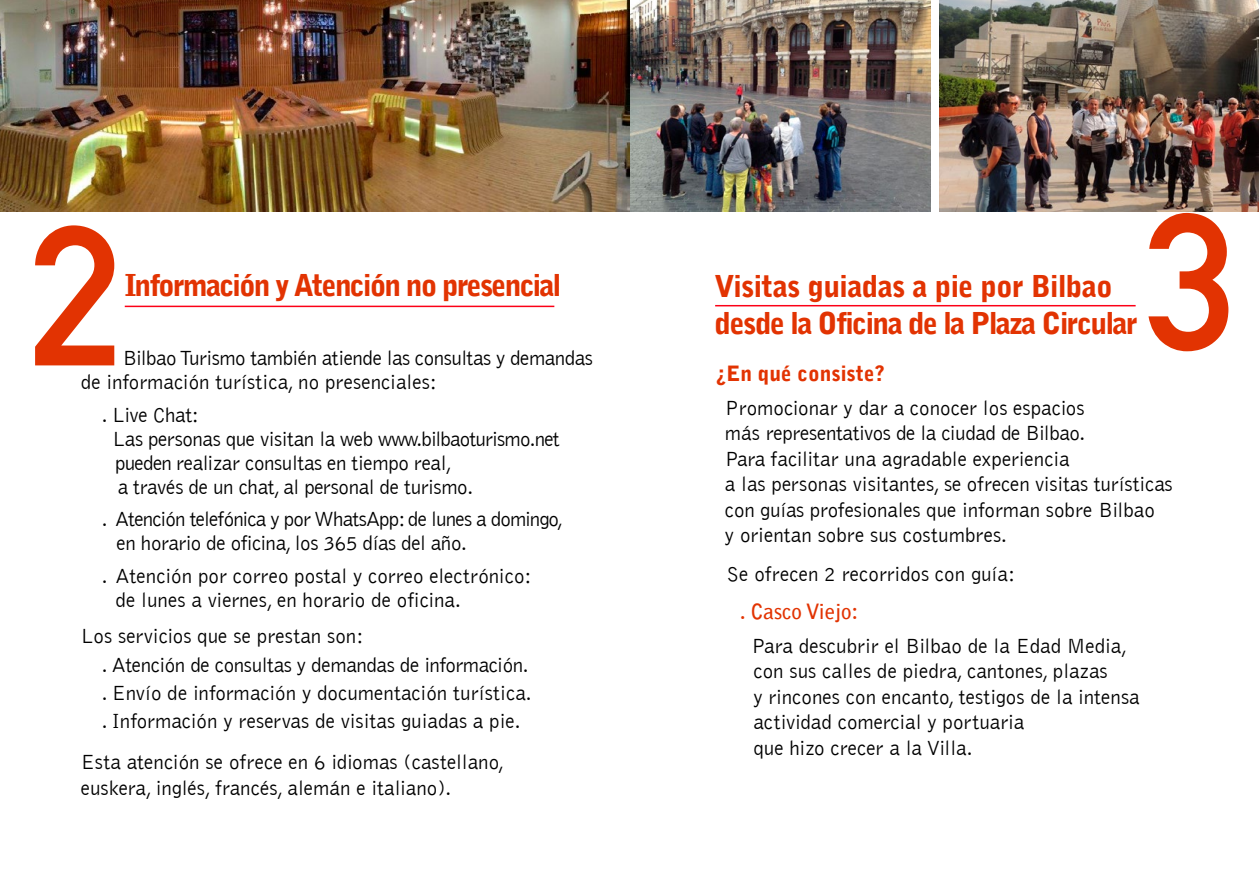
<style>
.page{position:relative;width:1259px;height:893px;background:#fff}
.page>*{position:absolute;margin:0;border:0;box-sizing:border-box;transform-origin:0 0}
.t1{font:700 191.25px "DIN Alternate";color:#e23302}
.t2{font:900 30px/37.5px "Bell Gothic";letter-spacing:-.05em;color:#e23302}
.t3{font:300 21px/25.5px "Bell Gothic";color:#000}
.t4{font:300 21px/24px "Bell Gothic";letter-spacing:-.02em;color:#000}
.t5{font:300 21px/24px "Bell Gothic";letter-spacing:-.025em;color:#000}
.t6{font:300 21px/24px "Bell Gothic";letter-spacing:-.04em;color:#000}
.t7{font:900 21px "Bell Gothic";color:#e23302}
.t8{font:700 21px "Bell Gothic";color:#e23302}
</style>
<div class="page">
<img style="left:939px;top:0;width:320px;height:211px">
<img style="left:0;top:0;width:930px;height:211px">
<hr style="left:125px;top:306px;width:429px;height:1px;background:#fc0016">
<svg style="left:35px;top:225px;width:79px;height:140px"></svg>
<hr style="left:715px;top:305px;width:420px;height:1px;background:#fc0016">
<h2 class="t2" style="left:125px;top:266px;width:438px">Información y Atención no presencial</h2>
<p class="t5" style="left:81px;top:347px;width:513px;text-indent:42px">Bilbao Turismo también atiende las consultas y demandas de información turística, no presenciales:</p>
<p class="t4" style="left:112px;top:403px;width:449px;text-indent:-11px">. Live Chat:<br>Las personas que visitan la web www.bilbaoturismo.net pueden realizar consultas en tiempo real,<br>a través de un chat, al personal de turismo.</p>
<p class="t6" style="left:117px;top:508px;width:448px;text-indent:-15px">. Atención telefónica y por WhatsApp: de lunes a domingo, en horario de oficina, los 365 días del año.</p>
<p class="t3" style="left:115px;top:564px;width:417px;line-height:24px;text-indent:-14px">. Atención por correo postal y correo electrónico: de lunes a viernes, en horario de oficina.</p>
<p class="t3" style="left:102px;top:623px;width:431px;line-height:28.2px;text-indent:-21px">Los servicios que se prestan son:<br>. Atención de consultas y demandas de información. . Envío de información y documentación turística. . Información y reservas de visitas guiadas a pie.</p>
<p class="t3" style="left:81px;top:750px;width:425px">Esta atención se ofrece en 6 idiomas (castellano, euskera, inglés, francés, alemán e italiano).</p>
<h2 class="t2" style="left:714px;top:267px;width:425px">Visitas guiadas a pie por Bilbao desde la Oficina de la Plaza Circular</h2>
<h1 class="t1" style="left:1146px;top:137px;width:93px">3</h1>
<p class="t7" style="left:716px;top:361px;width:171px">¿En qué consiste?</p>
<p class="t3" style="left:725px;top:396px;width:449px">Promocionar y dar a conocer los espacios<br>más representativos de la ciudad de Bilbao.<br>Para facilitar una agradable experiencia<br>a las personas visitantes, se ofrecen visitas turísticas con guías profesionales que informan sobre Bilbao<br>y orientan sobre sus costumbres.</p>
<p class="t3" style="left:726px;top:561px;width:290px">Se ofrecen 2 recorridos con guía:</p>
<p class="t8" style="left:740px;top:599px;width:120px">. Casco Viejo:</p>
<p class="t3" style="left:751px;top:634px;width:390px">Para descubrir el Bilbao de la Edad Media, con sus calles de piedra, cantones, plazas<br>y rincones con encanto, testigos de la intensa actividad comercial y portuaria<br>que hizo crecer a la Villa.</p>
</div>
